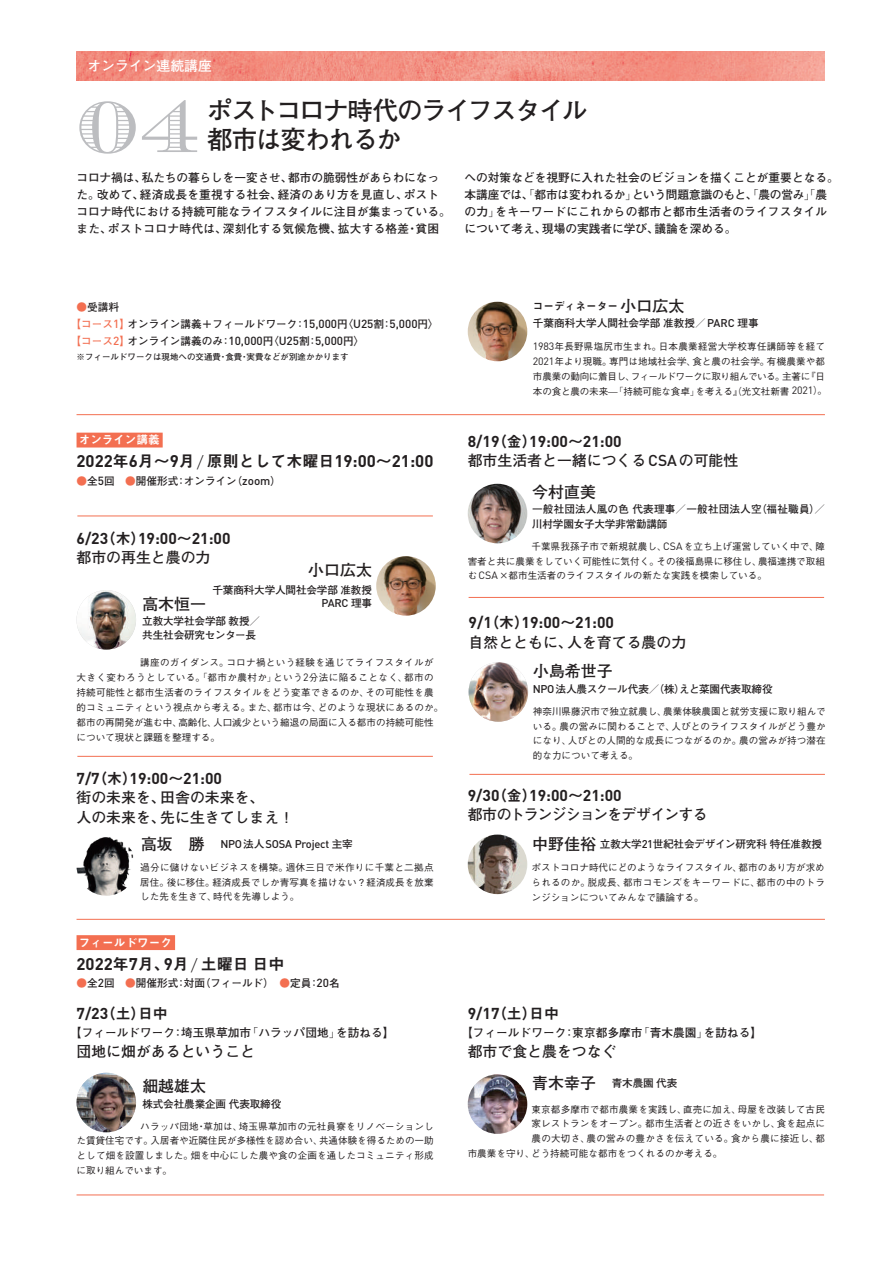
<style>
.page{position:relative;width:893px;height:1263px;background:#fff}
.page>*{position:absolute;margin:0;border:0;box-sizing:border-box;transform-origin:0 0}
.t1{font:74.4px "Chevalier Str SCD";color:#bcbdc0}
.t2{font:700 25.5px/28.7px "Futo Go B101 Pro";letter-spacing:-.065em;color:#231f20}
.t3{font:700 16.8px "DIN";color:#231f20}
.t4{font:700 15.9px "Futo Go B101 Pro";color:#231f20}
.t5{font:15.9px "Midashi Go Pr 6 N MB31";color:#231f20}
.t6{font:700 15.6px "DIN";color:#231f20}
.t7{font:700 14.85px/19.2px "Futo Go B101 Pro";color:#231f20}
.t8{font:14.85px "Midashi Go Pr 6 N MB31";color:#231f20}
.t9{font:700 14.85px "Futo Go B101 Pro";letter-spacing:-.05em;color:#231f20}
.t10{font:700 13.8px "Futo Go B101 Pro";color:#fff}
.t11{font:700 11.7px/17px "Futo Go B101 Pro";color:#231f20}
.t12{font:11.7px "Midashi Go Pr 6 N MB31";color:#fff}
.t13{font:500 11.1px "DIN";letter-spacing:-.02em;color:#231f20}
.t14{font:700 10.65px/17px "Futo Go B101 Pr 6 N";color:#231f20}
.t15{font:700 10.65px/13.8px "Futo Go B101 Pro";letter-spacing:-.015em;color:#231f20}
.t16{font:700 10.65px/14.9px "Futo Go B101 Pro";letter-spacing:.01em;color:#231f20}
.t17{font:10.65px "Midashi Go Pr 6 N MB31";color:#231f20}
.t18{font:500 9.6px/14.9px "Gothic BBB Pr 6 N";letter-spacing:.01em;color:#231f20;text-align:justify}
.t19{font:500 9.6px/14.9px "Gothic BBB Pr 6 N";letter-spacing:-.01em;color:#231f20}
.t20{font:9.6px "Hira Min Pro W3";color:#231f20}
.t21{font:700 8.55px "Futo Go B101 Pr 6 N";color:#231f20}
.s1{font-family:"Hira Min Pro W3";font-weight:400}
.s2{color:#f36f51}
.s3{font-family:"DIN";font-weight:500;font-size:11.7px;color:#f36f51}
.s4{font-family:"DIN";font-weight:500;font-size:11.7px}
.s5{font-family:"Midashi Go Pr 6 N MB31";font-weight:400;font-size:15.9px}
.s6{font-family:"Koburina Go Std N W1";font-weight:400;font-size:15.9px}
.s7{font-family:"Midashi Go Pr 6 N MB31";font-weight:400;font-size:14.85px}
.s8{font-family:"Futo Go B101 Pro";font-weight:700;font-size:10.65px}
.s9{font-family:"DIN";font-weight:400;font-size:10.5px}
.s10{font-family:"Futo Go B101 Pro";font-weight:700;font-size:15.9px}
.s11{font-family:"DIN";font-weight:500;font-size:11.1px}
.s12{font-family:"DIN";font-weight:500;font-size:15.6px}
.s13{font-size:15.9px}
.s14{font-family:"DIN";font-weight:700;font-size:16.8px}
.s15{font-family:"Koburina Go Std N W1"}
.s16{font-family:"DIN";font-weight:700;font-size:15.6px}
</style>
<div class="page">
<div style="left:77px;top:433px;width:86px;height:14px;background:#f36f51"></div>
<div style="left:77px;top:935px;width:98px;height:15px;background:#f36f51"></div>
<img style="left:468px;top:302px;width:59px;height:59px;border-radius:30px">
<img style="left:376px;top:556px;width:60px;height:60px;border-radius:30px">
<img style="left:468px;top:834px;width:59px;height:60px;border-radius:30px">
<img style="left:77px;top:836px;width:59px;height:60px;border-radius:30px">
<img style="left:468px;top:484px;width:59px;height:59px;border-radius:30px">
<img style="left:468px;top:1074px;width:59px;height:60px;border-radius:30px">
<img style="left:469px;top:662px;width:59px;height:60px;border-radius:30px">
<img style="left:77px;top:590px;width:59px;height:60px;border-radius:30px">
<img style="left:77px;top:1073px;width:59px;height:59px;border-radius:30px">
<hr style="left:77px;top:756px;width:356px;height:1px;background:#f36f51">
<hr style="left:77px;top:516px;width:356px;height:1px;background:#f36f51">
<hr style="left:469px;top:597px;width:355px;height:1px;background:#f36f51">
<hr style="left:77px;top:1194px;width:747px;height:1px;background:#f36f51">
<hr style="left:469px;top:774px;width:356px;height:1px;background:#f36f51">
<hr style="left:77px;top:414px;width:748px;height:1px;background:#f36f51">
<hr style="left:77px;top:919px;width:748px;height:1px;background:#f36f51">
<img style="left:77px;top:51px;width:748px;height:30px">
<h3 class="t10" style="left:88px;top:55px;width:126px">オンライン連続講座</h3>
<h2 class="t2" style="left:207px;top:93px;width:383px">ポストコロナ時代のライフスタイル都市は変われるか</h2>
<h1 class="t1" style="left:77px;top:82px;width:125px">04</h1>
<p class="t11" style="left:77px;top:167px;width:376px">コロナ禍は、私たちの暮らしを一変させ、都市の脆弱性があらわになった。改めて、経済成長を重視する社会、経済のあり方を見直し、ポストコロナ時代における持続可能なライフスタイルに注目が集まっている。また、ポストコロナ時代は、深刻化する気候危機、拡大する格差・貧困</p>
<p class="t11" style="left:465px;top:167px;width:376px">への対策などを視野に入れた社会のビジョンを描くことが重要となる。本講座では、<span class="s1">「</span>都市は変われるか<span class="s1">」</span>という問題意識のもと、<span class="s1">「</span>農の営み<span class="s1">」「</span>農の力<span class="s1">」</span>をキーワードにこれからの都市と都市生活者のライフスタイルについて考え、現場の実践者に学び、議論を深める。</p>
<p class="t14" style="left:71px;top:298px;width:370px;text-indent:6px"><span class="s2">●</span>受講料<br><span class="s2">【コース</span><span class="s3">1</span><span class="s2">】</span>オンライン講義＋フィールドワーク：<span class="s4">15,000</span>円〈<span class="s4">U25</span>割：<span class="s4">5,000</span>円〉<span class="s2">【コース</span><span class="s3">2</span><span class="s2">】</span>オンライン講義のみ：<span class="s4">10,000</span>円〈<span class="s4">U25</span>割：<span class="s4">5,000</span>円〉</p>
<p class="t21" style="left:77px;top:350px;width:274px">※フィールドワークは現地への交通費・食費・実費などが別途かかります</p>
<p class="t12" style="left:79px;top:430px;width:83px">オンライン講義</p>
<h3 class="t3" style="left:77px;top:450px;width:358px">2022<span class="s5">年</span>6<span class="s5">月～</span>9<span class="s5">月</span><span class="s6">/</span><span class="s5">原則として木曜日</span>19:00<span class="s5">～</span>21:00</h3>
<p class="t14" style="left:77px;top:472px;width:211px"><span class="s2">●</span>全<span class="s4">5</span>回　<span class="s2">●</span>開催形式：オンライン（<span class="s4">zoom</span>）　</p>
<h3 class="t6" style="left:77px;top:528px;width:155px">6/23<span class="s7">（木）</span>19:00<span class="s7">～</span>21:00</h3>
<h3 class="t7" style="left:77px;top:546px;width:135px">都市の再生と農の力</h3>
<h3 class="t4" style="left:308px;top:557px;width:81px">小口広太　</h3>
<p class="t15" style="left:213px;top:581px;width:161px">千葉商科大学人間社会学部准教授</p>
<p class="t13" style="left:321px;top:596px;width:52px">PARC <span class="s8">理事</span></p>
<h3 class="t4" style="left:142px;top:591px;width:81px">高木恒一　</h3>
<p class="t15" style="left:142px;top:613px;width:119px">立教大学社会学部教授／共生社会研究センター長</p>
<p class="t18" style="left:77px;top:654px;width:368px;text-align:left;text-indent:64px">講座のガイダンス。コロナ禍という経験を通じてライフスタイルが大きく変わろうとしている。<span class="s1">「</span>都市か農村か<span class="s1">」</span>という<span class="s9">2</span>分法に陥ることなく、都市の持続可能性と都市生活者のライフスタイルをどう変革できるのか、その可能性を農的コミュニティという視点から考える。また、都市は今、どのような現状にあるのか。都市の再開発が進む中、高齢化、人口減少という縮退の局面に入る都市の持続可能性について現状と課題を整理する。</p>
<h3 class="t6" style="left:77px;top:768px;width:147px">7/7<span class="s7">（木）</span>19:00<span class="s7">～</span>21:00</h3>
<h3 class="t7" style="left:77px;top:786px;width:219px">街の未来を、田舎の未来を、<br>人の未来を、先に生きてしまえ！</h3>
<p class="t17" style="left:533px;top:297px;width:153px">コーディネーター<span class="s10">小口広太</span></p>
<p class="t15" style="left:533px;top:315px;width:227px">千葉商科大学人間社会学部准教授／<span class="s11">PARC</span> 理事</p>
<p class="t19" style="left:533px;top:338px;width:296px"><span class="s9">1983</span>年長野県塩尻市生まれ。日本農業経営大学校専任講師等を経て<span class="s9">2021</span>年より現職。専門は地域社会学、食と農の社会学。有機農業や都市農業の動向に着目し、フィールドワークに取り組んでいる。主著に<span class="s1">『</span>日本の食と農の未来̶<span class="s1">「</span>持続可能な食卓<span class="s1">」</span>を考える（光文社新書 <span class="s9">2021</span>）。</p>
<p class="t20" style="left:733px;top:383px;width:11px">』</p>
<h3 class="t6" style="left:468px;top:431px;width:155px">8/19<span class="s7">（金）</span>19:00<span class="s7">～</span>21:00</h3>
<h3 class="t7" style="left:468px;top:449px;width:272px">都市生活者と一緒につくる<span class="s12">CSA</span>の可能性</h3>
<h3 class="t4" style="left:532px;top:479px;width:81px">今村直美　</h3>
<p class="t16" style="left:532px;top:500px;width:294px">一般社団法人風の色代表理事／一般社団法人空（福祉職員）／川村学園女子大学非常勤講師</p>
<p class="t18" style="left:468px;top:538px;width:359px;text-indent:64px">千葉県我孫子市で新規就農し、<span class="s9">CSA</span>を立ち上げ運営していく中で、障害者と共に農業をしていく可能性に気付く。その後福島県に移住し、農福連携で取組む<span class="s9">CSA</span>×都市生活者のライフスタイルの新たな実践を模索している。</p>
<h3 class="t6" style="left:469px;top:613px;width:147px">9/1<span class="s7">（木）</span>19:00<span class="s7">～</span>21:00</h3>
<h3 class="t7" style="left:469px;top:630px;width:219px">自然とともに、人を育てる農の力</h3>
<h3 class="t4" style="left:533px;top:658px;width:81px">小島希世子</h3>
<p class="t15" style="left:533px;top:680px;width:241px"><span class="s11">NPO</span>法人農スクール代表／（株）えと菜園代表取締役</p>
<p class="t18" style="left:533px;top:703px;width:294px">神奈川県藤沢市で独立就農し、農業体験農園と就労支援に取り組んでいる。農の営みに関わることで、人びとのライフスタイルがどう豊かになり、人びとの人間的な成長につながるのか。農の営みが持つ潜在的な力について考える。</p>
<h3 class="t6" style="left:468px;top:785px;width:155px">9/30<span class="s7">（金）</span>19:00<span class="s7">～</span>21:00</h3>
<h3 class="t9" style="left:468px;top:803px;width:241px">都市のトランジションをデザインする</h3>
<p class="t13" style="left:141px;top:837px;width:213px"><span class="s10">高坂　勝　</span>NPO<span class="s8">法人</span>SOSA Project <span class="s8">主宰</span></p>
<p class="t15" style="left:532px;top:836px;width:291px"><span class="s13">中野佳裕</span>立教大学<span class="s11">21</span>世紀社会デザイン研究科特任准教授</p>
<p class="t18" style="left:140px;top:859px;width:295px">過分に儲けないビジネスを構築。週休三日で米作りに千葉と二拠点居住。後に移住。経済成長でしか青写真を描けない？経済成長を放棄した先を生きて、時代を先導しよう。</p>
<p class="t12" style="left:79px;top:933px;width:95px">フィールドワーク</p>
<h3 class="t5" style="left:77px;top:951px;width:209px"><span class="s14">2022</span>年<span class="s14">7</span>月、<span class="s14">9</span>月<span class="s15">/</span>土曜日日中</h3>
<p class="t14" style="left:77px;top:974px;width:265px"><span class="s2">●</span>全<span class="s4">2</span>回　<span class="s2">●</span>開催形式：対面（フィールド）　<span class="s2">●</span>定員：<span class="s4">20</span>名</p>
<h3 class="t8" style="left:77px;top:1001px;width:93px"><span class="s16">7/23</span>（土）日中</h3>
<p class="t11" style="left:70px;top:1022px;width:326px">【フィールドワーク：埼玉県草加市<span class="s1">「</span>ハラッパ団地<span class="s1">」</span>を訪ねる】</p>
<h3 class="t7" style="left:77px;top:1040px;width:180px">団地に畑があるということ</h3>
<h3 class="t4" style="left:142px;top:1074px;width:81px">細越雄太　</h3>
<p class="t15" style="left:142px;top:1096px;width:141px">株式会社農業企画代表取締役</p>
<p class="t18" style="left:77px;top:1118px;width:359px;text-indent:64px">ハラッパ団地・草加は、埼玉県草加市の元社員寮をリノベーションした賃貸住宅です。入居者や近隣住民が多様性を認め合い、共通体験を得るための一助として畑を設置しました。畑を中心にした農や食の企画を通したコミュニティ形成に取り組んでいます。</p>
<p class="t18" style="left:531px;top:860px;width:295px">ポストコロナ時代にどのようなライフスタイル、都市のあり方が求められるのか。脱成長、都市コモンズをキーワードに、都市の中のトランジションについてみんなで議論する。</p>
<h3 class="t8" style="left:468px;top:1001px;width:93px"><span class="s16">9/17</span>（土）日中</h3>
<p class="t11" style="left:461px;top:1022px;width:303px">【フィールドワーク：東京都多摩市<span class="s1">「</span>青木農園<span class="s1">」</span>を訪ねる】</p>
<h3 class="t7" style="left:468px;top:1040px;width:150px">都市で食と農をつなぐ</h3>
<p class="t15" style="left:532px;top:1075px;width:147px"><span class="s13">青木幸子　</span>青木農園代表</p>
<p class="t18" style="left:531px;top:1101px;width:295px">東京都多摩市で都市農業を実践し、直売に加え、母屋を改装して古民</p>
<p class="t18" style="left:531px;top:1116px;width:295px">家レストランをオープン。都市生活者との近さをいかし、食を起点に</p>
<p class="t18" style="left:531px;top:1130px;width:295px">農の大切さ、農の営みの豊かさを伝えている。食から農に接近し、都</p>
<p class="t18" style="left:468px;top:1145px;width:256px">市農業を守り、どう持続可能な都市をつくれるのか考える。</p>
</div>
